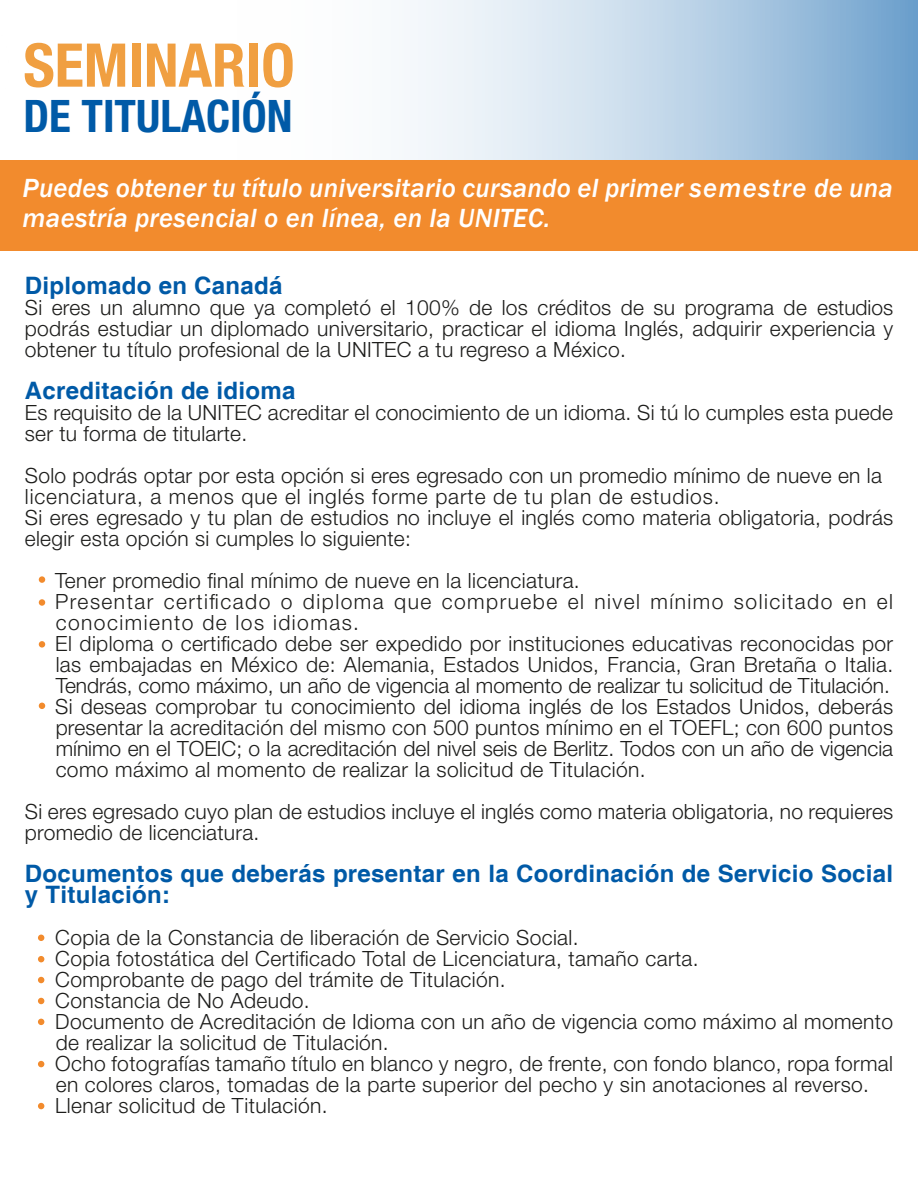
<style>
.page{position:relative;width:918px;height:1188px;background:#fff}
.page>*{position:absolute;margin:0;border:0;box-sizing:border-box;transform-origin:0 0}
.t1{font:700 condensed 60.3px "Helvetica Neue LT Pro";color:#f09f41}
.t2{font:700 condensed 44.85px "Helvetica Neue LT Pro";color:#005aa7}
.t3{font:italic 500 27px/30px "Franklin Gothic";letter-spacing:.01em;color:#fff}
.t4{font:700 24px/21px "Helvetica";letter-spacing:.015em;color:#005aa7}
.t5{font:300 21px/21px "Helvetica Neue LT Pro";letter-spacing:.02em;color:#1d1d1b}
</style>
<div class="page">
<svg style="left:410px;top:0;width:508px;height:160px;background:#bcd3e7"></svg>
<div style="left:0;top:160px;width:918px;height:91px;background:#f28b2d"></div>
<div style="left:39px;top:576px;width:6px;height:7px;background:#f28b2d;border-radius:50%"></div>
<div style="left:39px;top:599px;width:6px;height:7px;background:#f28b2d;border-radius:50%"></div>
<div style="left:39px;top:641px;width:6px;height:7px;background:#f28b2d;border-radius:50%"></div>
<svg style="left:39px;top:703px;width:6px;height:6px"></svg>
<svg style="left:38px;top:935px;width:6px;height:6px"></svg>
<svg style="left:38px;top:956px;width:6px;height:6px"></svg>
<svg style="left:38px;top:977px;width:6px;height:6px"></svg>
<svg style="left:38px;top:998px;width:6px;height:6px"></svg>
<svg style="left:38px;top:1019px;width:6px;height:6px"></svg>
<svg style="left:38px;top:1061px;width:6px;height:6px"></svg>
<svg style="left:38px;top:1103px;width:6px;height:6px"></svg>
<h1 class="t1" style="left:23px;top:29px;width:273px">SEMINARIO</h1>
<h2 class="t2" style="left:23px;top:89px;width:271px">DE TITULACIÓN</h2>
<p class="t3" style="left:23px;top:173px;width:872px">Puedes obtener tu título universitario cursando el primer semestre de una maestría presencial o en línea, en la UNITEC.</p>
<p class="t4" style="left:25px;top:276px;width:259px">Diplomado en Canadá</p>
<p class="t5" style="left:25px;top:297px;width:870px;text-align:justify">Si eres un alumno que ya completó el 100% de los créditos de su programa de estudios podrás estudiar un diplomado universitario, practicar el idioma Inglés, adquirir experiencia y obtener tu título profesional de la UNITEC a tu regreso a México.</p>
<p class="t4" style="left:25px;top:381px;width:272px">Acreditación de idioma</p>
<p class="t5" style="left:25px;top:402px;width:870px">Es requisito de la UNITEC acreditar el conocimiento de un idioma. Si tú lo cumples esta puede ser tu forma de titularte.</p>
<p class="t5" style="left:25px;top:465px;width:870px">Solo podrás optar por esta opción si eres egresado con un promedio mínimo de nueve en la licenciatura, a menos que el inglés forme parte de tu plan de estudios.<br>Si eres egresado y tu plan de estudios no incluye el inglés como materia obligatoria, podrás elegir esta opción si cumples lo siguiente:</p>
<p class="t5" style="left:55px;top:570px;width:840px">Tener promedio final mínimo de nueve en la licenciatura.<br>Presentar certificado o diploma que compruebe el nivel mínimo solicitado en el conocimiento de los idiomas.<br>El diploma o certificado debe ser expedido por instituciones educativas reconocidas por las embajadas en México de: Alemania, Estados Unidos, Francia, Gran Bretaña o Italia.<br>Tendrás, como máximo, un año de vigencia al momento de realizar tu solicitud de Titulación.<br>Si deseas comprobar tu conocimiento del idioma inglés de los Estados Unidos, deberás presentar la acreditación del mismo con 500 puntos mínimo en el TOEFL; con 600 puntos mínimo en el TOEIC; o la acreditación del nivel seis de Berlitz. Todos con un año de vigencia como máximo al momento de realizar la solicitud de Titulación.</p>
<p class="t5" style="left:25px;top:801px;width:870px">Si eres egresado cuyo plan de estudios incluye el inglés como materia obligatoria, no requieres promedio de licenciatura.</p>
<p class="t4" style="left:25px;top:864px;width:870px">Documentos que deberás presentar en la Coordinación de Servicio Social y Titulación:</p>
<p class="t5" style="left:55px;top:927px;width:839px">Copia de la Constancia de liberación de Servicio Social.<br>Copia fotostática del Certificado Total de Licenciatura, tamaño carta.<br>Comprobante de pago del trámite de Titulación.<br>Constancia de No Adeudo.<br>Documento de Acreditación de Idioma con un año de vigencia como máximo al momento de realizar la solicitud de Titulación.<br>Ocho fotografías tamaño título en blanco y negro, de frente, con fondo blanco, ropa formal en colores claros, tomadas de la parte superior del pecho y sin anotaciones al reverso.<br>Llenar solicitud de Titulación.</p>
</div>
